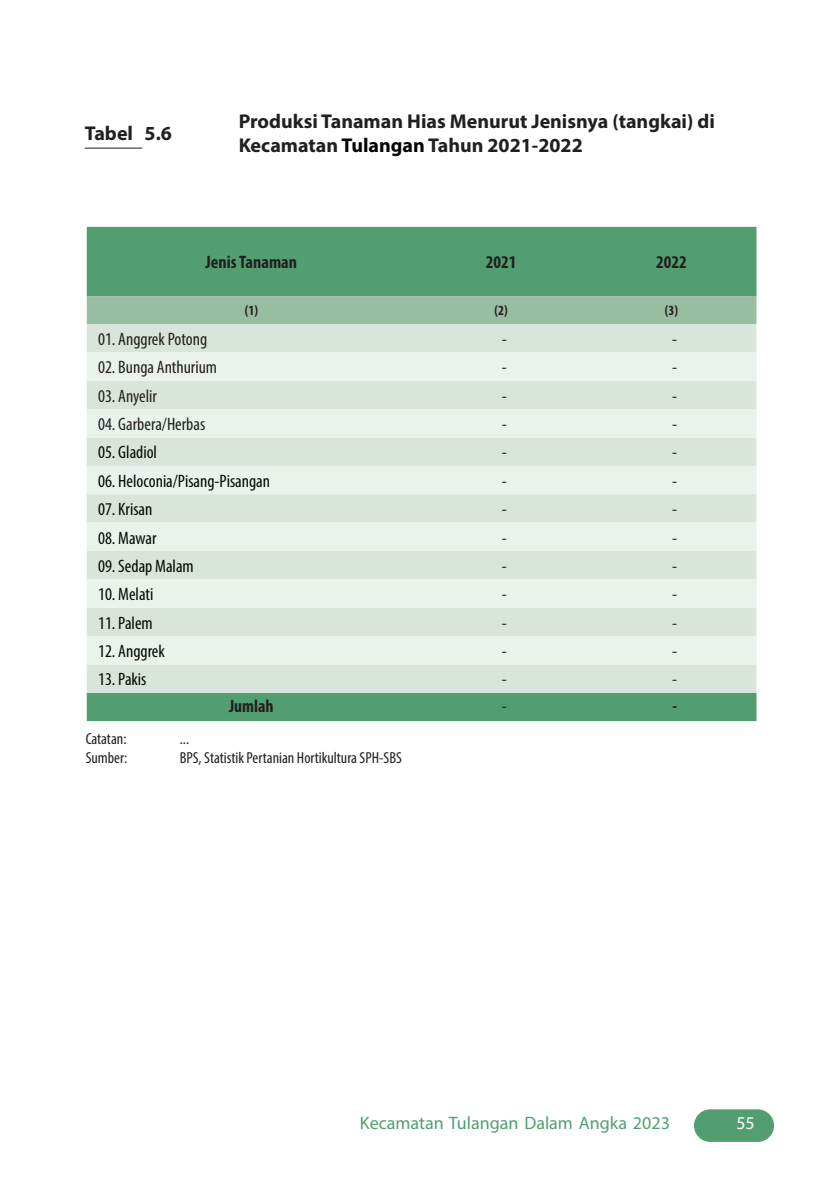
<style>
.page{position:relative;width:840px;height:1191px;background:#fff}
.page>*{position:absolute;margin:0;border:0;box-sizing:border-box;transform-origin:0 0}
.kode_GT{font:700 20px/24px "Myriad Pro";color:#231f20}
.stub{font:condensed 18px "Myriad Pro";color:#060808}
.stub-2{font:condensed 18px "Myriad Pro";color:#231f20}
.t1{font:18px "Myriad Pro";color:#529e71}
.isi_tabel{font:condensed 18px "Myriad Pro";color:#231f20}
.judul_kolom{font:700 condensed 18px "Myriad Pro";color:#231f20}
.Konten_Total{font:700 condensed 18px "Myriad Pro";color:#231f20}
.t2{font:18px "Myriad Pro";color:#fff}
.isi_tabel-2{font:700 condensed 18px "Myriad Pro";color:#231f20}
.sumber_catatan{font:condensed 16px "Myriad Pro";color:#231f20}
.Nomor_Kolom{font:700 condensed 14px "Myriad Pro";color:#231f20}
.s1{color:#040503}
</style>
<div class="page">
<div style="left:693px;top:1109px;width:80px;height:33px;background:#529e71;border-radius:16px"></div>
<hr style="left:85px;top:148px;width:57px;height:1px;background:#231f20">
<div style="left:87px;top:227px;width:669px;height:494px;background:#529e71"></div>
<div style="left:87px;top:296px;width:669px;height:28px;background:#98bda1"></div>
<div style="left:87px;top:324px;width:669px;height:368px;background:#d9e5da"></div>
<svg style="left:87px;top:352px;width:669px;height:312px;fill:#eaf2ec"></svg>
<p class="kode_GT" style="left:85px;top:121px;width:50px">Tabel</p>
<p class="kode_GT" style="left:144px;top:121px;width:29px">5.6</p>
<p class="kode_GT" style="left:238px;top:109px;width:477px">Produksi Tanaman Hias Menurut Jenisnya (tangkai) di<br>Kecamatan <span class="s1">Tulangan</span> Tahun 2021-2022</p>
<p class="judul_kolom" style="left:205px;top:251px;width:93px">Jenis Tanaman</p>
<p class="judul_kolom" style="left:485px;top:251px;width:32px">2021</p>
<p class="judul_kolom" style="left:655px;top:251px;width:32px">2022</p>
<p class="Nomor_Kolom" style="left:244px;top:302px;width:15px">(1)</p>
<p class="Nomor_Kolom" style="left:494px;top:302px;width:15px">(2)</p>
<p class="Nomor_Kolom" style="left:664px;top:302px;width:15px">(3)</p>
<p class="stub-2" style="left:98px;top:328px;width:110px">01. Anggrek Potong</p>
<p class="isi_tabel" style="left:501px;top:328px;width:7px">-</p>
<p class="isi_tabel" style="left:671px;top:328px;width:7px">-</p>
<p class="stub-2" style="left:98px;top:356px;width:120px">02. Bunga Anthurium</p>
<p class="isi_tabel" style="left:501px;top:356px;width:7px">-</p>
<p class="isi_tabel" style="left:671px;top:356px;width:7px">-</p>
<p class="stub-2" style="left:98px;top:385px;width:60px">03. Anyelir</p>
<p class="isi_tabel" style="left:501px;top:385px;width:7px">-</p>
<p class="isi_tabel" style="left:671px;top:385px;width:7px">-</p>
<p class="stub-2" style="left:98px;top:413px;width:109px">04. Garbera/Herbas</p>
<p class="isi_tabel" style="left:501px;top:413px;width:7px">-</p>
<p class="isi_tabel" style="left:671px;top:413px;width:7px">-</p>
<p class="stub" style="left:98px;top:441px;width:60px">05. Gladiol</p>
<p class="isi_tabel" style="left:501px;top:441px;width:7px">-</p>
<p class="isi_tabel" style="left:671px;top:441px;width:7px">-</p>
<p class="stub" style="left:98px;top:470px;width:173px">06. Heloconia/Pisang-Pisangan</p>
<p class="isi_tabel" style="left:501px;top:470px;width:7px">-</p>
<p class="isi_tabel" style="left:671px;top:470px;width:7px">-</p>
<p class="stub" style="left:98px;top:498px;width:56px">07. Krisan</p>
<p class="isi_tabel" style="left:501px;top:498px;width:7px">-</p>
<p class="isi_tabel" style="left:671px;top:498px;width:7px">-</p>
<p class="stub" style="left:98px;top:526px;width:60px">08. Mawar</p>
<p class="isi_tabel" style="left:501px;top:526px;width:7px">-</p>
<p class="isi_tabel" style="left:671px;top:526px;width:7px">-</p>
<p class="stub" style="left:98px;top:555px;width:97px">09. Sedap Malam</p>
<p class="isi_tabel" style="left:501px;top:555px;width:7px">-</p>
<p class="isi_tabel" style="left:671px;top:555px;width:7px">-</p>
<p class="stub" style="left:98px;top:583px;width:57px">10. Melati</p>
<p class="isi_tabel" style="left:501px;top:583px;width:7px">-</p>
<p class="isi_tabel" style="left:671px;top:583px;width:7px">-</p>
<p class="stub" style="left:98px;top:612px;width:56px">11. Palem</p>
<p class="isi_tabel" style="left:501px;top:612px;width:7px">-</p>
<p class="isi_tabel" style="left:671px;top:612px;width:7px">-</p>
<p class="stub" style="left:98px;top:640px;width:68px">12. Anggrek</p>
<p class="isi_tabel" style="left:501px;top:640px;width:7px">-</p>
<p class="isi_tabel" style="left:671px;top:640px;width:7px">-</p>
<p class="stub" style="left:98px;top:668px;width:50px">13. Pakis</p>
<p class="isi_tabel" style="left:501px;top:668px;width:7px">-</p>
<p class="isi_tabel" style="left:671px;top:668px;width:7px">-</p>
<p class="Konten_Total" style="left:229px;top:694px;width:46px">Jumlah</p>
<p class="isi_tabel" style="left:501px;top:695px;width:7px">-</p>
<p class="isi_tabel-2" style="left:672px;top:694px;width:6px">-</p>
<p class="sumber_catatan" style="left:86px;top:729px;width:42px">Catatan:</p>
<p class="sumber_catatan" style="left:180px;top:729px;width:11px">...</p>
<p class="sumber_catatan" style="left:86px;top:748px;width:43px">Sumber:</p>
<p class="sumber_catatan" style="left:180px;top:748px;width:223px">BPS, Statistik Pertanian Hortikultura SPH-SBS</p>
<p class="t1" style="left:360px;top:1112px;width:311px">Kecamatan Tulangan Dalam Angka 2023</p>
<p class="t2" style="left:736px;top:1112px;width:20px">55</p>
</div>
